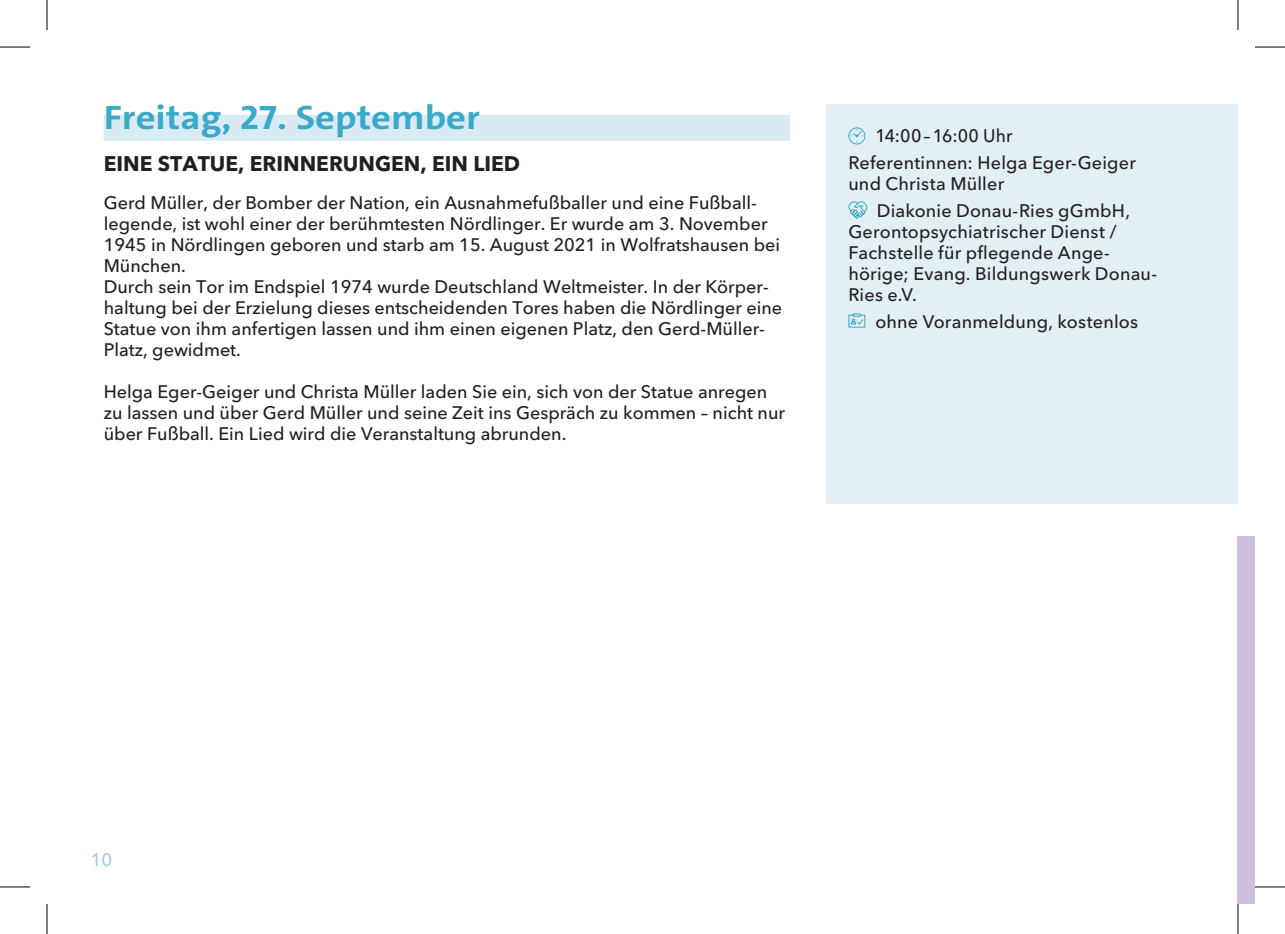
<style>
.page{position:relative;width:1285px;height:934px;background:#fff}
.page>*{position:absolute;margin:0;border:0;box-sizing:border-box;transform-origin:0 0}
.t1{font:700 34px "The Sans C4 s";color:#3ba9ca;scale:1.14 1}
.t2{font:700 21px "Avenir Next LT Pro";color:#231f20}
.t3{font:500 18px/21px "Avenir Next LT Pro";color:#231f20}
.t4{font:500 18px "Avenir Next LT Pro";color:#a5cee1}
</style>
<div class="page">
<div style="left:1238px;top:536px;width:17px;height:367px;background:#ccbedc"></div>
<div style="left:104px;top:115px;width:686px;height:26px;background:#d9eaf2"></div>
<div style="left:827px;top:104px;width:411px;height:399px;background:#e2eff5"></div>
<svg style="left:848px;top:127px;width:18px;height:18px"></svg>
<svg style="left:848px;top:201px;width:20px;height:18px"></svg>
<svg style="left:848px;top:313px;width:18px;height:15px"></svg>
<hr style="left:0;top:47px;width:30px;height:1px;background:#000">
<hr style="left:1255px;top:47px;width:30px;height:1px;background:#000">
<hr style="left:0;top:886px;width:30px;height:1px;background:#000">
<hr style="left:1255px;top:886px;width:30px;height:1px;background:#000">
<hr style="left:47px;top:0;width:1px;height:30px;background:#000">
<hr style="left:47px;top:903px;width:1px;height:30px;background:#000">
<hr style="left:1237px;top:0;width:1px;height:30px;background:#000">
<hr style="left:1237px;top:903px;width:1px;height:30px;background:#000">
<h1 class="t1" style="left:104px;top:96px;width:331px">Freitag, 27. September</h1>
<p class="t2" style="left:104px;top:151px;width:418px">EINE STATUE, ERINNERUNGEN, EIN LIED</p>
<p class="t3" style="left:104px;top:192px;width:680px">Gerd Müller, der Bomber der Nation, ein Ausnahmefußballer und eine Fußball&shy;legende, ist wohl einer der berühmtesten Nördlinger. Er wurde am 3. November 1945 in Nördlingen geboren und starb am 15. August 2021 in Wolfratshausen bei München.<br>Durch sein Tor im Endspiel 1974 wurde Deutschland Weltmeister. In der Körper&shy;haltung bei der Erzielung dieses entscheidenden Tores haben die Nördlinger eine Statue von ihm anfertigen lassen und ihm einen eigenen Platz, den Gerd-Müller-Platz, gewidmet.</p>
<p class="t3" style="left:104px;top:381px;width:683px">Helga Eger-Geiger und Christa Müller laden Sie ein, sich von der Statue anregen zu lassen und über Gerd Müller und seine Zeit ins Gespräch zu kommen – nicht nur über Fußball. Ein Lied wird die Veranstaltung abrunden.</p>
<p class="t3" style="left:848px;top:123px;width:289px;line-height:26.6px;text-indent:27px">14:00–16:00 Uhr<br>Referentinnen: Helga Eger-Geiger</p>
<p class="t3" style="left:877px;top:170px;width:255px;line-height:26.6px;text-indent:-29px">und Christa Müller<br>Diakonie Donau-Ries gGmbH,</p>
<p class="t3" style="left:848px;top:221px;width:310px">Gerontopsychiatrischer Dienst /<br>Fachstelle für pflegende Ange&shy;hörige; Evang. Bildungswerk Donau-<br>Ries e.V.</p>
<p class="t3" style="left:875px;top:311px;width:264px">ohne Voranmeldung, kostenlos</p>
<p class="t4" style="left:91px;top:848px;width:23px">10</p>
</div>
